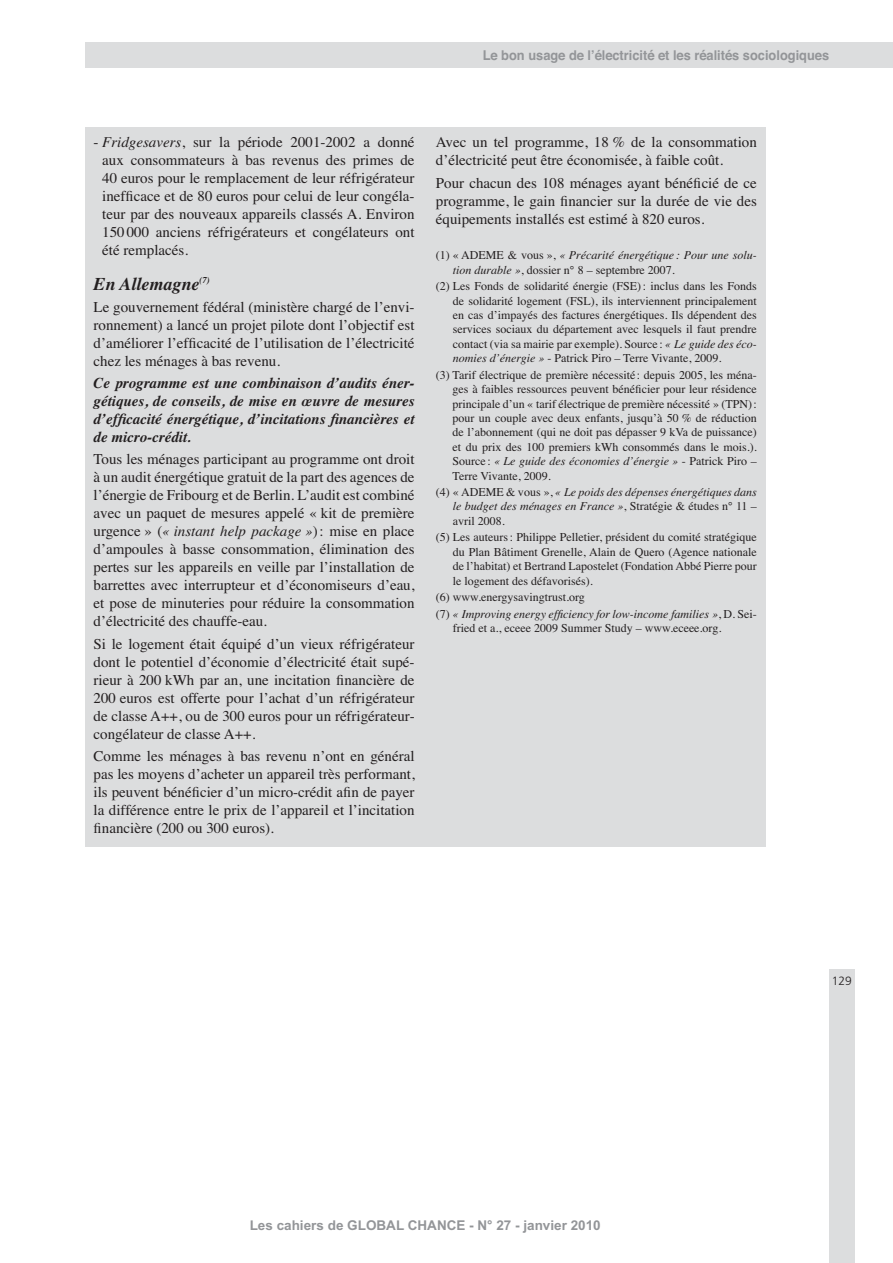
<style>
.page{position:relative;width:893px;height:1263px;background:#fff}
.page>*{position:absolute;margin:0;border:0;box-sizing:border-box;transform-origin:0 0}
.t1{font:italic 700 18px "Times";color:#231f20}
.t2{font:15px/18px "Times";color:#231f20;text-align:justify}
.t3{font:italic 700 15px/18px "Times";color:#231f20;text-align:justify}
.t4{font:700 13.5px "Helvetica";color:#939598;scale:.95 1}
.t5{font:700 13.5px "Arial";color:#939598}
.t6{font:12px/14.4px "Times";color:#231f20;text-align:justify}
.t7{font:italic 12px/14.4px "Times";color:#231f20}
.t8{font:300 12px "Frutiger";color:#231f20}
.s1{font-style:italic}
.s2{font-style:normal}
</style>
<div class="page">
<div style="left:829px;top:969px;width:26px;height:294px;background:#dcddde"></div>
<div style="left:85px;top:43px;width:808px;height:25px;background:#dcddde"></div>
<div style="left:85px;top:128px;width:680px;height:719px;background:#dcddde"></div>
<p class="t4" style="left:483px;top:51px;width:366px">Le bon usage de l’électricité et les réalités sociologiques</p>
<p class="t2" style="left:102px;top:135px;width:314px;text-indent:-9px">- <span class="s1">Fridgesavers</span>, sur la période 2001-2002 a donné aux consommateurs à bas revenus des primes de 40 euros pour le remplacement de leur réfrigérateur inefficace et de 80 euros pour celui de leur congéla&shy;teur par des nouveaux appareils classés A. Environ 150 000 anciens réfrigérateurs et congélateurs ont été remplacés.</p>
<p class="t1" style="left:94px;top:277px;width:118px">En Allemagne<sup>(7)</sup></p>
<p class="t2" style="left:94px;top:299px;width:323px">Le gouvernement fédéral (ministère chargé de l’envi&shy;ronnement) a lancé un projet pilote dont l’objectif est d’améliorer l’efficacité de l’utilisation de l’électricité chez les ménages à bas revenu.</p>
<p class="t3" style="left:94px;top:375px;width:323px">Ce programme est une combinaison d’audits éner&shy;gétiques, de conseils, de mise en œuvre de mesures d’efficacité énergétique, d’incitations financières et de micro-crédit.</p>
<p class="t2" style="left:94px;top:452px;width:323px">Tous les ménages participant au programme ont droit à un audit énergétique gratuit de la part des agences de l’énergie de Fribourg et de Berlin. L’audit est combiné avec un paquet de mesures appelé « kit de première urgence » (<span class="s1">« instant help package »</span>) : mise en place d’ampoules à basse consommation, élimination des pertes sur les appareils en veille par l’installation de barrettes avec interrupteur et d’économiseurs d’eau, et pose de minuteries pour réduire la consommation d’électricité des chauffe-eau.</p>
<p class="t2" style="left:94px;top:636px;width:323px">Si le logement était équipé d’un vieux réfrigérateur dont le potentiel d’économie d’électricité était supé&shy;rieur à 200 kWh par an, une incitation financière de 200 euros est offerte pour l’achat d’un réfrigérateur de classe A++, ou de 300 euros pour un réfrigérateur&shy;congélateur de classe A++.</p>
<p class="t2" style="left:94px;top:748px;width:323px">Comme les ménages à bas revenu n’ont en général pas les moyens d’acheter un appareil très performant, ils peuvent bénéficier d’un micro-crédit afin de payer la différence entre le prix de l’appareil et l’incitation financière (200 ou 300 euros).</p>
<p class="t2" style="left:436px;top:135px;width:323px">Avec un tel programme, 18 % de la consommation d’électricité peut être économisée, à faible coût.</p>
<p class="t2" style="left:436px;top:175px;width:323px">Pour chacun des 108 ménages ayant bénéficié de ce programme, le gain financier sur la durée de vie des équipements installés est estimé à 820 euros.</p>
<p class="t7" style="left:453px;top:249px;width:306px;text-indent:-17px"><span class="s2">(1) « ADEME &amp; vous »,</span> « Précarité énergétique : Pour une solu&shy;tion durable »<span class="s2">, dossier n° 8 – septembre 2007.</span></p>
<p class="t6" style="left:453px;top:280px;width:306px;text-indent:-17px">(2) Les Fonds de solidarité énergie (FSE) : inclus dans les Fonds de solidarité logement (FSL), ils interviennent principalement en cas d’impayés des factures énergétiques. Ils dépendent des services sociaux du département avec lesquels il faut prendre contact (via sa mairie par exemple). Source : <span class="s1">« Le guide des éco&shy;nomies d’énergie »</span> - Patrick Piro – Terre Vivante, 2009.</p>
<p class="t6" style="left:453px;top:369px;width:306px;text-indent:-17px">(3) Tarif électrique de première nécessité : depuis 2005, les ména&shy;ges à faibles ressources peuvent bénéficier pour leur résidence principale d’un « tarif électrique de première nécessité » (TPN) : pour un couple avec deux enfants, jusqu’à 50 % de réduction de l’abonnement (qui ne doit pas dépasser 9 kVa de puissance) et du prix des 100 premiers kWh consommés dans le mois.).<br>Source : <span class="s1">« Le guide des économies d’énergie »</span> - Patrick Piro – Terre Vivante, 2009.</p>
<p class="t7" style="left:453px;top:486px;width:306px;text-align:justify;text-indent:-17px"><span class="s2">(4) « ADEME &amp; vous »,</span> « Le poids des dépenses énergétiques dans le budget des ménages en France »<span class="s2">, Stratégie &amp; études n° 11 – avril 2008.</span></p>
<p class="t6" style="left:453px;top:531px;width:306px;text-indent:-17px">(5) Les auteurs : Philippe Pelletier, président du comité stratégique du Plan Bâtiment Grenelle, Alain de Quero (Agence nationale de l’habitat) et Bertrand Lapostelet (Fondation Abbé Pierre pour le logement des défavorisés).</p>
<p class="t7" style="left:436px;top:590px;width:323px;line-height:16.5px"><span class="s2">(6) www.energysavingtrust.org<br>(7)</span> « Improving energy efficiency for low-income families »<span class="s2">, D. Sei-</span></p>
<p class="t6" style="left:453px;top:622px;width:270px">fried et a., eceee 2009 Summer Study – www.eceee.org.</p>
<p class="t8" style="left:832px;top:976px;width:22px">129</p>
<p class="t5" style="left:250px;top:1218px;width:353px">Les cahiers de GLOBAL CHANCE - N° 27 - janvier 2010</p>
</div>
